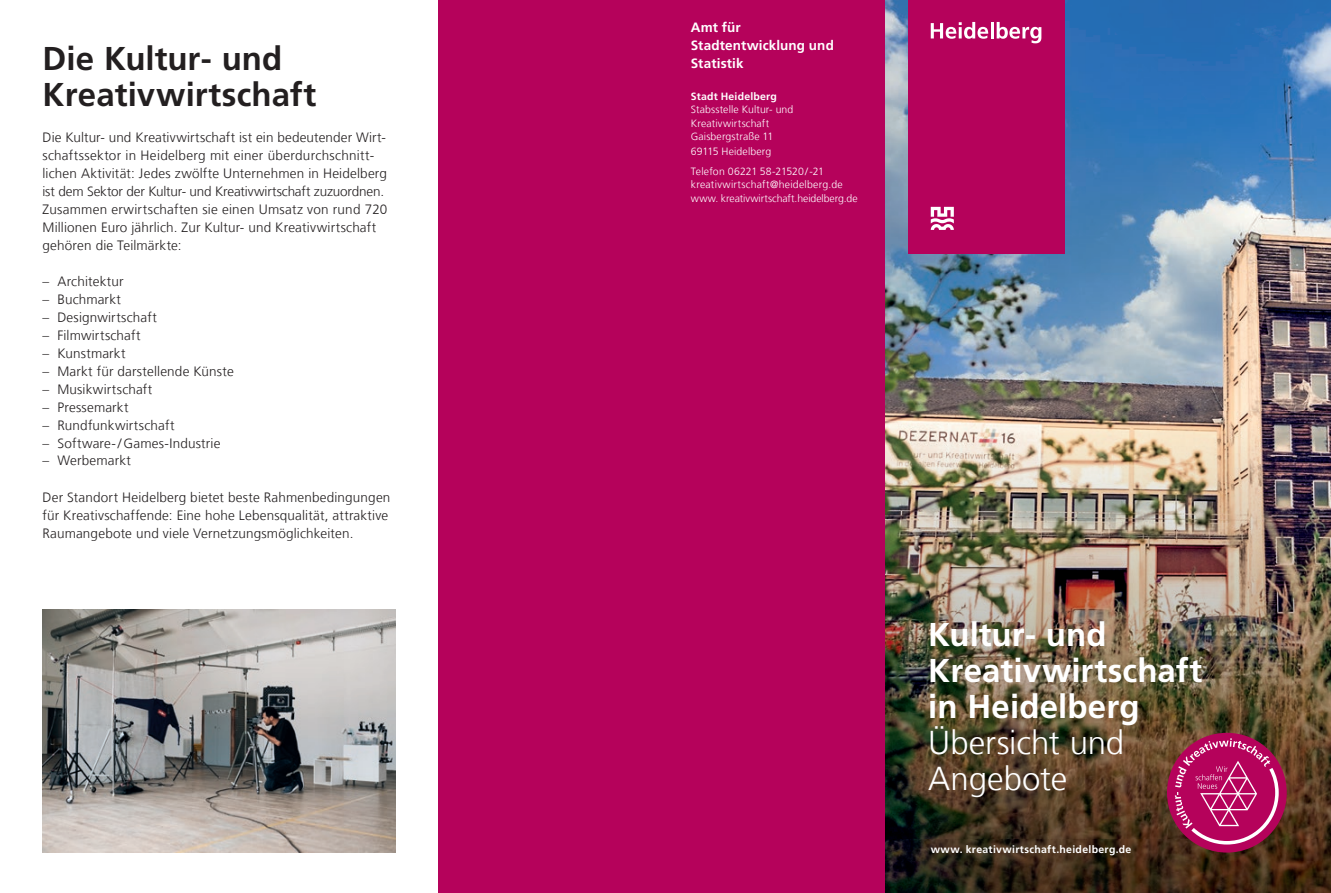
<style>
.page{position:relative;width:1331px;height:893px;background:#fff}
.page>*{position:absolute;margin:0;border:0;box-sizing:border-box;transform-origin:0 0}
.t1{font:700 33px/36px "Frutiger LT Com";letter-spacing:.005em;color:#fff}
.t2{font:700 33px/36px "Frutiger LT Com";letter-spacing:.005em;color:#231f20}
.t3{font:300 33px/36px "Frutiger LT Com";letter-spacing:-.005em;color:#fff}
.t4{font:300 13.5px/18px "Frutiger LT Com";letter-spacing:.015em;color:#231f20}
.t5{font:700 13.5px/18px "Frutiger LT Com";letter-spacing:.01em;color:#fff}
.t6{font:300 10.5px/13.8px "Frutiger LT Com";letter-spacing:.01em;color:#fff}
.t7{font:700 10.5px "Frutiger LT Com";letter-spacing:.025em;color:#fff}
</style>
<div class="page">
<img style="left:884px;top:0;width:447px;height:412px">
<img style="left:884px;top:412px;width:447px;height:481px">
<img style="left:43px;top:610px;width:352px;height:243px">
<div style="left:438px;top:0;width:446px;height:893px;background:#b5025b"></div>
<div style="left:1167px;top:733px;width:120px;height:120px;background:#b5025b;border-radius:50%"></div>
<svg style="left:1175px;top:738px;width:104px;height:106px"></svg>
<div style="left:908px;top:0;width:156px;height:253px;background:#b5025b"></div>
<svg style="left:931px;top:22px;width:110px;height:21px"></svg>
<svg style="left:931px;top:207px;width:23px;height:23px"></svg>
<h1 class="t2" style="left:43px;top:40px;width:275px">Die Kultur- und<br>Kreativwirtschaft</h1>
<p class="t4" style="left:43px;top:128px;width:346px">Die Kultur- und Kreativwirtschaft ist ein bedeutender Wirt - schafts sektor in Heidelberg mit einer überdurchschnitt&shy;lichen Aktivität: Jedes zwölfte Unternehmen in Heidelberg ist dem Sektor der Kultur- und Kreativwirtschaft zuzuordnen.<br>Zusammen erwirtschaften sie einen Umsatz von rund 720<br>Millionen Euro jährlich. Zur Kultur- und Kreativwirtschaft gehören die Teilmärkte:</p>
<p class="t4" style="left:43px;top:272px;width:82px">– Architektur</p>
<p class="t4" style="left:43px;top:290px;width:80px">– Buchmarkt</p>
<p class="t4" style="left:43px;top:308px;width:116px">– Designwirtschaft</p>
<p class="t4" style="left:43px;top:326px;width:100px">– Filmwirtschaft</p>
<p class="t4" style="left:43px;top:344px;width:85px">– Kunstmarkt</p>
<p class="t4" style="left:43px;top:362px;width:193px">– Markt für darstellende Künste</p>
<p class="t4" style="left:43px;top:380px;width:111px">– Musikwirtschaft</p>
<p class="t4" style="left:43px;top:398px;width:88px">– Pressemarkt</p>
<p class="t4" style="left:43px;top:416px;width:133px">– Rundfunkwirtschaft</p>
<p class="t4" style="left:43px;top:434px;width:180px">– Software- / Games-Industrie</p>
<p class="t4" style="left:43px;top:452px;width:90px">– Werbemarkt</p>
<p class="t4" style="left:43px;top:488px;width:349px">Der Standort Heidelberg bietet beste Rahmenbedingungen für Kreativschaffende: Eine hohe Lebensqualität, attraktive<br>Raumangebote und viele Vernetzungsmöglichkeiten.</p>
<p class="t5" style="left:691px;top:19px;width:144px">Amt für<br>Stadtentwicklung und<br>Statistik</p>
<p class="t7" style="left:691px;top:90px;width:87px">Stadt Heidelberg</p>
<p class="t6" style="left:691px;top:103px;width:104px">Stabsstelle Kultur- und<br>Kreativwirtschaft<br>Gaisbergstraße 11<br>69115 Heidelberg</p>
<p class="t6" style="left:691px;top:165px;width:168px">Telefon 06221 58-21520 / -21 kreativwirtschaft@heidelberg.de www. kreativwirtschaft.heidelberg.de</p>
<h1 class="t1" style="left:928px;top:616px;width:275px">Kultur- und<br>Kreativwirtschaft in Heidelberg</h1>
<h1 class="t3" style="left:928px;top:724px;width:197px">Übersicht und<br>Angebote</h1>
<p class="t7" style="left:931px;top:843px;width:202px">www. kreativwirtschaft.heidelberg.de</p>
</div>
